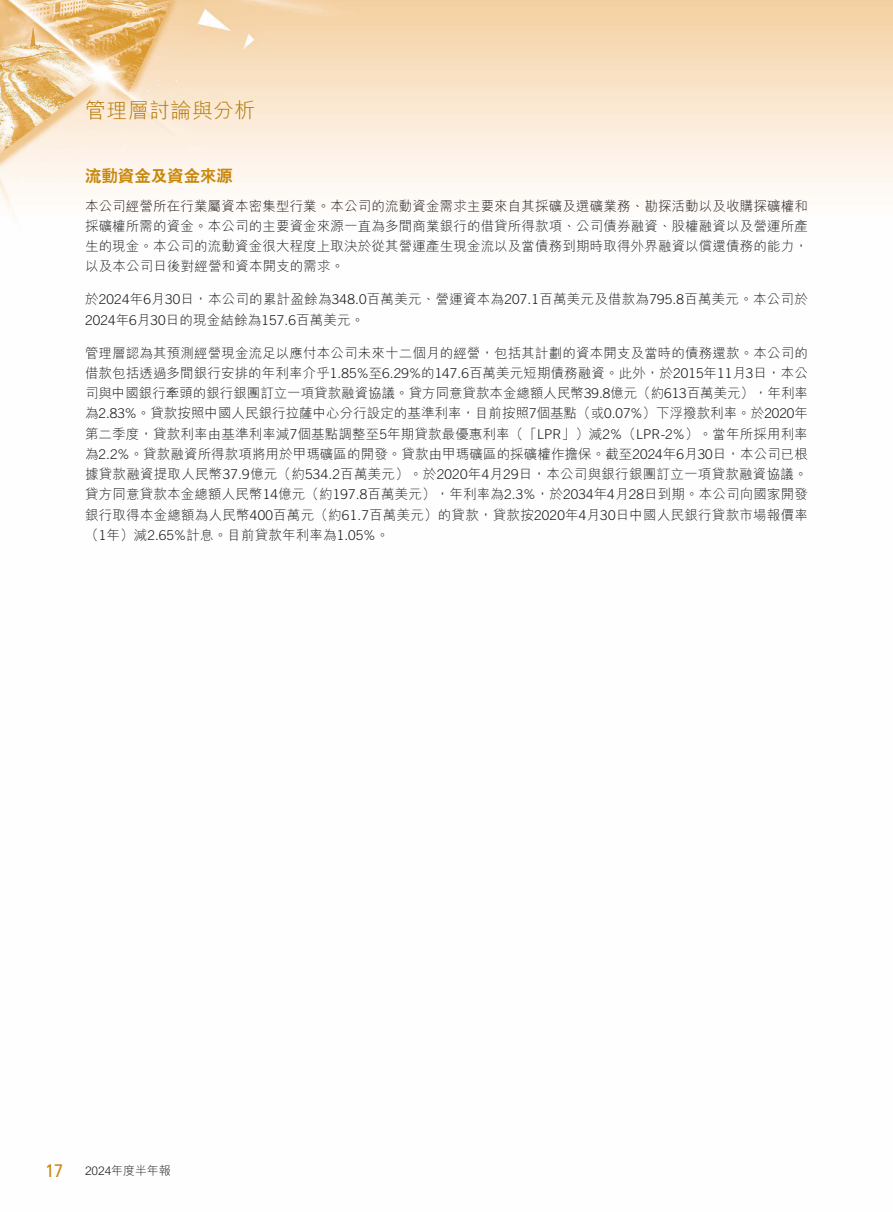
<style>
.page{position:relative;width:893px;height:1212px;background:#fff}
.page>*{position:absolute;margin:0;border:0;box-sizing:border-box;transform-origin:0 0}
.t1{font:300 21px "M Hei HK";letter-spacing:.015em;color:#b17500}
.t2{font:18px "Frutiger LT Pro";color:#c8870c;scale:.9 1}
.t3{font:800 16.5px "C Hei 2 HK";letter-spacing:-.005em;color:#c8870c}
.t4{font:300 13.5px/20.2px "M Hei HK";letter-spacing:.02em;color:#1c1c1b;text-align:justify}
.t5{font:300 12px "M Hei HK";letter-spacing:-.01em;color:#1c1c1b}
.s1{font-family:"Trade Gothic LT Std"}
</style>
<div class="page">
<img style="left:0;top:0;width:893px;height:215px">
<h1 class="t1" style="left:85px;top:95px;width:172px">管理層討論與分析</h1>
<p class="t3" style="left:85px;top:165px;width:150px">流動資金及資金來源</p>
<p class="t4" style="left:85px;top:195px;width:724px">本公司經營所在行業屬資本密集型行業。本公司的流動資金需求主要來自其採礦及選礦業務、勘探活動以及收購探礦權和採礦權所需的資金。本公司的主要資金來源一直為多間商業銀行的借貸所得款項、公司債券融資、股權融資以及營運所產生的現金。本公司的流動資金很大程度上取決於從其營運產生現金流以及當債務到期時取得外界融資以償還債務的能力，以及本公司日後對經營和資本開支的需求。</p>
<p class="t4" style="left:85px;top:289px;width:724px">於<span class="s1">2024</span>年月<span class="s1">6 30</span>日，本公司的累計盈餘為<span class="s1">348.0</span>百萬美元、營運資本為<span class="s1">207.1</span>百萬美元及借款為<span class="s1">795.8</span>百萬美元。本公司於<br><span class="s1">2024</span>年月<span class="s1">6 30</span>日的現金結餘為<span class="s1">157.6</span>百萬美元。</p>
<p class="t4" style="left:85px;top:342px;width:725px">管理層認為其預測經營現金流足以應付本公司未來十二個月的經營，包括其計劃的資本開支及當時的債務還款。本公司的借款包括透過多間銀行安排的年利率介乎<span class="s1">1.85%</span>至<span class="s1">6.29%</span>的<span class="s1">147.6</span>百萬美元短期債務融資。此外，於<span class="s1">2015</span>年<span class="s1">11</span>月日<span class="s1">3</span> ，本公司與中國銀行牽頭的銀行銀團訂立一項貸款融資協議。貸方同意貸款本金總額人民幣<span class="s1">39.8</span>億元（約<span class="s1">613</span>百萬美元），年利率為<span class="s1">2.83%</span>。貸款按照中國人民銀行拉薩中心分行設定的基準利率，目前按照<span class="s1">7</span>個基點（或<span class="s1">0.07%</span>）下浮撥款利率。於<span class="s1">2020</span>年第二季度，貸款利率由基準利率減<span class="s1">7</span>個基點調整至<span class="s1">5</span>年期貸款最優惠利率（「<span class="s1">LPR</span>」）減<span class="s1">2%</span>（<span class="s1">LPR-2%</span>）。當年所採用利率為<span class="s1">2.2%</span>。貸款融資所得款項將用於甲瑪礦區的開發。貸款由甲瑪礦區的採礦權作擔保。截至<span class="s1">2024</span>年月<span class="s1">6 30</span>日，本公司已根據貸款融資提取人民幣<span class="s1">37.9</span>億元（約<span class="s1">534.2</span>百萬美元）。於<span class="s1">2020</span>年 月<span class="s1">4 29</span>日，本公司與銀行銀團訂立一項貸款融資協議。貸方同意貸款本金總額人民幣<span class="s1">14</span>億元（約<span class="s1">197.8</span>百萬美元），年利率為<span class="s1">2.3%</span>，於<span class="s1">2034</span>年月<span class="s1">4 28</span>日到期。本公司向國家開發銀行取得本金總額為人民幣<span class="s1">400</span>百萬元（約<span class="s1">61.7</span>百萬美元）的貸款，貸款按<span class="s1">2020</span>年月<span class="s1">4 30</span>日中國人民銀行貸款市場報價率（年<span class="s1">1</span> ）減<span class="s1">2.65%</span>計息。目前貸款年利率為<span class="s1">1.05%</span>。</p>
<h2 class="t2" style="left:45px;top:1160px;width:21px">17</h2>
<p class="t5" style="left:85px;top:1162px;width:87px">2024年度半年報</p>
</div>
